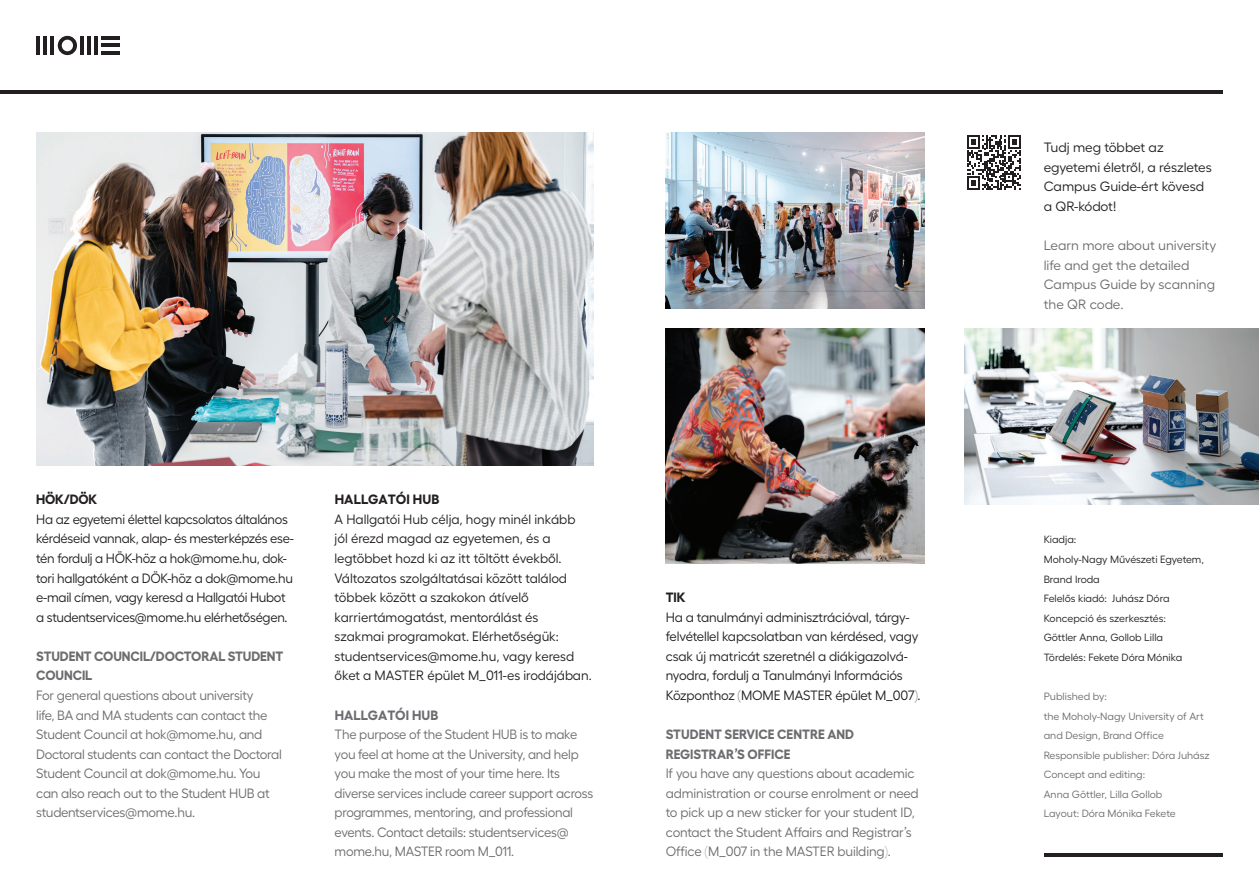
<style>
.page{position:relative;width:1259px;height:893px;background:#fff}
.page>*{position:absolute;margin:0;border:0;box-sizing:border-box;transform-origin:0 0}
.t1{font:13.5px/19.5px "Fellix";letter-spacing:-.015em;color:#231f20}
.t2{font:13.5px/19.5px "Fellix";letter-spacing:-.02em;color:#6c6d70}
.t3{font:13.5px/19.5px "Fellix";letter-spacing:-.02em;color:#6c6d70;scale:.96 1}
.t4{font:13.5px/19.5px "Fellix";letter-spacing:-.015em;color:#231f20;scale:.96 1}
.t5{font:700 13.5px/19.5px "Fellix";letter-spacing:-.01em;color:#6c6d70}
.t6{font:13.5px/19.5px "Fellix";color:#6c6d70}
.t7{font:700 13.5px "Fellix";letter-spacing:.01em;color:#231f20}
.t8{font:700 13.5px "Fellix";letter-spacing:.01em;color:#6c6d70}
.t9{font:700 13.5px "Fellix";letter-spacing:-.01em;color:#231f20}
.t10{font:10.5px/19.5px "Fellix";color:#6c6d70}
.t11{font:10.5px/19.5px "Fellix";color:#231f20}
</style>
<div class="page">
<hr style="left:1044px;top:853px;width:178px;height:4px;background:#231f20">
<hr style="left:102px;top:51px;width:18px;height:4px;background:#231f20">
<hr style="left:36px;top:36px;width:4px;height:18px;background:#231f20">
<hr style="left:51px;top:36px;width:3px;height:18px;background:#231f20">
<hr style="left:43px;top:36px;width:4px;height:18px;background:#231f20">
<hr style="left:80px;top:36px;width:4px;height:19px;background:#231f20">
<hr style="left:94px;top:36px;width:4px;height:19px;background:#231f20">
<hr style="left:87px;top:36px;width:4px;height:19px;background:#231f20">
<hr style="left:102px;top:44px;width:18px;height:3px;background:#231f20">
<hr style="left:102px;top:36px;width:18px;height:4px;background:#231f20">
<svg style="left:58px;top:36px;width:19px;height:19px"></svg>
<hr style="left:0;top:90px;width:1222px;height:4px;background:#231f20">
<img style="left:36px;top:133px;width:557px;height:332px">
<img style="left:666px;top:133px;width:258px;height:176px">
<img style="left:666px;top:328px;width:258px;height:235px">
<img style="left:964px;top:328px;width:295px;height:176px">
<svg style="left:967px;top:135px;width:54px;height:55px"></svg>
<p class="t9" style="left:36px;top:489px;width:63px">HÖK/DÖK</p>
<p class="t4" style="left:36px;top:508px;width:270px">Ha az egyetemi élettel kapcsolatos általános kérdéseid vannak, alap- és mesterképzés ese&shy;tén fordulj a HÖK-höz a hok@mome.hu, dok&shy;tori hallgatóként a DÖK-höz a dok@mome.hu e-mail címen, vagy keresd a Hallgatói Hubot a studentservices@mome.hu elérhetőségen.</p>
<p class="t5" style="left:36px;top:645px;width:249px">STUDENT COUNCIL/DOCTORAL STUDENT<br>COUNCIL</p>
<p class="t2" style="left:36px;top:684px;width:247px">For general questions about university<br>life, BA and MA students can contact the Student Council at hok@mome.hu, and Doctoral students can contact the Doctoral Student Council at dok@mome.hu. You can also reach out to the Student HUB at studentservices@mome.hu.</p>
<p class="t7" style="left:335px;top:489px;width:106px">HALLGATÓI HUB</p>
<p class="t1" style="left:335px;top:508px;width:259px">A Hallgatói Hub célja, hogy minél inkább jól érezd magad az egyetemen, és a legtöbbet hozd ki az itt töltött évekből.<br>Változatos szolgáltatásai között találod többek között a szakokon átívelő karriertámogatást, mentorálást és<br>szakmai programokat. Elérhetőségük: studentservices@mome.hu, vagy keresd őket a MASTER épület M_011-es irodájában.</p>
<p class="t8" style="left:335px;top:704px;width:105px">HALLGATÓI HUB</p>
<p class="t3" style="left:335px;top:723px;width:271px">The purpose of the Student HUB is to make you feel at home at the University, and help you make the most of your time here. Its diverse services include career support across programmes, mentoring, and professional events. Contact details: studentservices@ mome.hu, MASTER room M_011.</p>
<p class="t9" style="left:666px;top:586px;width:21px">TIK</p>
<p class="t1" style="left:666px;top:606px;width:256px">Ha a tanulmányi adminisztrációval, tárgy&shy;felvétellel kapcsolatban van kérdésed, vagy csak új matricát szeretnél a diákigazolvá&shy;nyodra, fordulj a Tanulmányi Információs Központhoz (MOME MASTER épület M_007).</p>
<p class="t5" style="left:666px;top:723px;width:190px">STUDENT SERVICE CENTRE AND<br>REGISTRAR’S OFFICE</p>
<p class="t2" style="left:666px;top:762px;width:254px">If you have any questions about academic administration or course enrolment or need to pick up a new sticker for your student ID, contact the Student Affairs and Registrar’s Office (M_007 in the MASTER building).</p>
<p class="t1" style="left:1043px;top:136px;width:170px">Tudj meg többet az egyetemi életről, a részletes<br>Campus Guide-ért kövesd a QR-kódot!</p>
<p class="t6" style="left:1043px;top:234px;width:174px">Learn more about university life and get the detailed<br>Campus Guide by scanning the QR code.</p>
<p class="t11" style="left:1043px;top:529px;width:162px">Kiadja:<br>Moholy-Nagy Művészeti Egyetem,<br>Brand Iroda<br>Felelős kiadó: Juhász Dóra<br>Koncepció és szerkesztés:<br>Göttler Anna, Gollob Lilla<br>Tördelés: Fekete Dóra Mónika</p>
<p class="t10" style="left:1043px;top:685px;width:167px">Published by:<br>the Moholy-Nagy University of Art and Design, Brand Office<br>Responsible publisher: Dóra Juhász<br>Concept and editing:<br>Anna Göttler, Lilla Gollob<br>Layout: Dóra Mónika Fekete</p>
</div>
